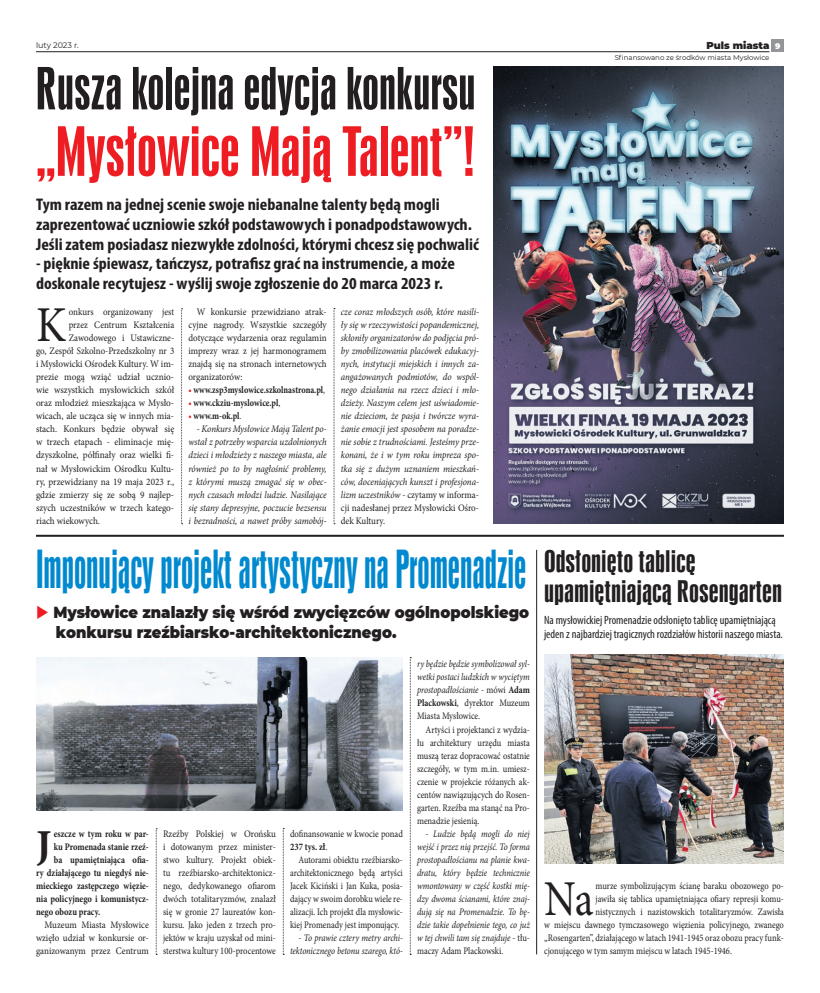
<style>
.page{position:relative;width:820px;height:993px;background:#fff}
.page>*{position:absolute;margin:0;border:0;box-sizing:border-box;transform-origin:0 0}
.tytul_maly{font:63.4px "Swis 924 EU";color:#ee1d23}
.tytul_maly-2{font:54.2px "Swis 924 EU";color:#231f20}
.Tekst{font:50.1px "Minion Pro";color:#231f20;scale:.85 1}
.Tekst-2{font:50.1px "Minion Pro";color:#231f20;scale:.89 1}
.tytul_maly-3{font:49.1px "Swis 924 EU";color:#0089cf;scale:.78 1}
.Tekst-3{font:700 42.6px "Minion Pro";color:#231f20}
.tytul_maly-4{font:27.9px "Swis 924 EU";color:#231f20;scale:1.11 1}
.Tekst-4{font:700 condensed 16.9px/19.7px "Myriad Pro";color:#231f20;scale:1.06 1}
.Tekst-5{font:900 16px/20px "Montserrat";color:#231f20;scale:.92 1}
.Tekst-6{font:condensed 12px/14px "Myriad Pro";color:#231f20}
.Tekst-7{font:italic 10px/13px "Minion Pro";letter-spacing:-.005em;color:#231f20;text-align:justify;scale:.9 1}
.Tekst-8{font:10px/13px "Minion Pro";color:#231f20;text-align:justify;scale:.85 1}
.Tekst-9{font:10px/13px "Minion Pro";color:#231f20;text-align:justify;scale:.9 1}
.Tekst-10{font:italic 10px/13px "Minion Pro";letter-spacing:-.005em;color:#231f20;text-align:justify;scale:.85 1}
.Tekst-11{font:10px "Minion Pro";color:#231f20;scale:.92 1}
.Tekst-12{font:10px/13px "Minion Pro";color:#231f20;text-align:justify;scale:.84 1}
.Tekst-13{font:700 10px "Minion Pro";color:#231f20;scale:.85 1}
.Tekst-14{font:10px "Minion Pro";color:#231f20;scale:.89 1}
.Tekst-15{font:700 10px "Minion Pro";color:#231f20;scale:.83 1}
.Tekst-16{font:10px/13px "Minion Pro";color:#231f20;scale:.86 1}
.tekst{font:900 10px "Montserrat";color:#231f20}
.t1{font:8px "Montserrat";color:#231f20}
.tekst-2{font:900 8px "Montserrat";color:#fff}
.tekst-3{font:7px "Montserrat";color:#231f20}
.s1{font-weight:400;color:#ee1d23}
.s2{font-weight:400}
.s3{font-style:normal}
.s4{color:#ee1d23}
.s5{font-weight:700}
.s6{font-weight:700;font-style:normal}
</style>
<div class="page">
<div style="left:771px;top:40px;width:12px;height:12px;background:#939598"></div>
<hr style="left:36px;top:51px;width:733px;height:1px;background:#231f20">
<img style="left:493px;top:67px;width:290px;height:457px">
<img style="left:544px;top:654px;width:239px;height:208px">
<svg style="left:181px;top:308px;width:1px;height:216px"></svg>
<svg style="left:333px;top:308px;width:2px;height:216px"></svg>
<hr style="left:36px;top:534px;width:747px;height:2px;background:#231f20">
<hr style="left:536px;top:549px;width:1px;height:405px;background:#231f20">
<img style="left:36px;top:657px;width:367px;height:153px">
<svg style="left:156px;top:828px;width:1px;height:126px"></svg>
<svg style="left:283px;top:828px;width:1px;height:126px"></svg>
<svg style="left:410px;top:657px;width:1px;height:297px"></svg>
<p class="t1" style="left:36px;top:39px;width:44px">luty 2023 r.</p>
<p class="tekst" style="left:706px;top:38px;width:65px">Puls miasta</p>
<p class="tekst-2" style="left:775px;top:40px;width:7px">9</p>
<p class="tekst-3" style="left:614px;top:53px;width:156px">Sfinansowano ze środków miasta Mysłowice</p>
<p class="tytul_maly-2" style="left:36px;top:56px;width:441px">Rusza kolejna edycja konkursu</p>
<p class="tytul_maly" style="left:36px;top:113px;width:440px">„Mysłowice Mają Talent”!</p>
<p class="Tekst-4" style="left:36px;top:194px;width:419px">Tym razem na jednej scenie swoje niebanalne talenty będą mogli zaprezentować uczniowie szkół podstawowych i ponadpodstawowych.<br>Jeśli zatem posiadasz niezwykłe zdolności, którymi chcesz się pochwalić</p>
<p class="Tekst-4" style="left:36px;top:253px;width:396px">- pięknie śpiewasz, tańczysz, potrafisz grać na instrumencie, a może doskonale recytujesz - wyślij swoje zgłoszenie do 20 marca 2023 r.</p>
<p class="Tekst-2" style="left:36px;top:291px;width:35px">K</p>
<p class="Tekst-14" style="left:69px;top:305px;width:120px">onkurs organizowany jest</p>
<p class="Tekst-14" style="left:69px;top:318px;width:120px">przez Centrum Kształcenia</p>
<p class="Tekst-14" style="left:69px;top:331px;width:120px">Zawodowego i Ustawiczne-</p>
<p class="Tekst-14" style="left:36px;top:344px;width:157px">go, Zespół Szkolno-Przedszkolny nr 3</p>
<p class="Tekst-11" style="left:36px;top:357px;width:152px">i Mysłowicki Ośrodek Kultury. W im-</p>
<p class="Tekst-11" style="left:36px;top:370px;width:152px">prezie mogą wziąć udział ucznio-</p>
<p class="Tekst-11" style="left:36px;top:383px;width:152px">wie wszystkich mysłowickich szkół</p>
<p class="Tekst-11" style="left:36px;top:396px;width:152px">oraz młodzież mieszkająca w Mysło-</p>
<p class="Tekst-11" style="left:36px;top:409px;width:152px">wicach, ale ucząca się w innych mia-</p>
<p class="Tekst-11" style="left:36px;top:422px;width:152px">stach. Konkurs będzie obywał się</p>
<p class="Tekst-11" style="left:36px;top:435px;width:152px">w trzech etapach - eliminacje mię-</p>
<p class="Tekst-11" style="left:36px;top:448px;width:152px">dzyszkolne, półfinały oraz wielki fi-</p>
<p class="Tekst-11" style="left:36px;top:461px;width:152px">nał w Mysłowickim Ośrodku Kultu-</p>
<p class="Tekst-11" style="left:36px;top:474px;width:152px">ry, przewidziany na 19 maja 2023 r.,</p>
<p class="Tekst-11" style="left:36px;top:487px;width:152px">gdzie zmierzy się ze sobą 9 najlep-</p>
<p class="Tekst-11" style="left:36px;top:500px;width:152px">szych uczestników w trzech katego-</p>
<p class="Tekst-11" style="left:36px;top:513px;width:71px">riach wiekowych.</p>
<p class="Tekst-9" style="left:188px;top:305px;width:155px;text-indent:9px">W konkursie przewidziano atrak&shy;cyjne nagrody. Wszystkie szczegóły dotyczące wydarzenia oraz regulamin imprezy wraz z jej harmonogramem znajdą się na stronach internetowych organizatorów:</p>
<p class="Tekst-15" style="left:188px;top:383px;width:166px"><span class="s1">•</span> www.zsp3myslowice.szkolnastrona.pl<span class="s2">,</span></p>
<p class="Tekst-15" style="left:188px;top:396px;width:112px"><span class="s1">•</span> www.ckziu-myslowice.pl<span class="s2">,</span></p>
<p class="Tekst-15" style="left:188px;top:409px;width:65px"><span class="s1">•</span> www.m-ok.pl<span class="s2">.</span></p>
<p class="Tekst-7" style="left:188px;top:422px;width:155px;text-indent:9px">- Konkurs Mysłowice Mają Talent po&shy;wstał z potrzeby wsparcia uzdolnionych dzieci i młodzieży z naszego miasta, ale również po to by nagłośnić problemy, z którymi muszą zmagać się w obec&shy;nych czasach młodzi ludzie. Nasilające się stany depresyjne, poczucie bezsensu i bezradności, a nawet próby samobój-</p>
<p class="Tekst-7" style="left:341px;top:305px;width:155px">cze coraz młodszych osób, które nasili&shy;ły się w rzeczywistości popandemicznej, skłoniły organizatorów do podjęcia pró&shy;by zmobilizowania placówek edukacyj&shy;nych, instytucji miejskich i innych za&shy;angażowanych podmiotów, do wspól&shy;nego działania na rzecz dzieci i mło&shy;dzieży. Naszym celem jest uświadomie&shy;nie dzieciom, że pasja i twórcze wyra&shy;żanie emocji jest sposobem na poradze&shy;nie sobie z trudnościami. Jesteśmy prze&shy;konani, że i w tym roku impreza spo&shy;tka się z dużym uznaniem mieszkań&shy;ców, doceniających kunszt i profesjona&shy;lizm uczestników <span class="s3">- czytamy w informa&shy;cji nadesłanej przez Mysłowicki Ośro&shy;dek Kultury.</span></p>
<p class="tytul_maly-3" style="left:36px;top:539px;width:630px">Imponujący projekt artystyczny na Promenadzie</p>
<p class="Tekst-5" style="left:56px;top:600px;width:516px;text-indent:-20px"><span class="s4">◆</span> Mysłowice znalazły się wśród zwycięzców ogólnopolskiego konkursu rzeźbiarsko-architektonicznego.</p>
<p class="Tekst-3" style="left:36px;top:815px;width:17px">J</p>
<p class="Tekst-13" style="left:54px;top:826px;width:113px">eszcze w tym roku w par-</p>
<p class="Tekst-13" style="left:54px;top:839px;width:113px">ku Promenada stanie rzeź-</p>
<p class="Tekst-13" style="left:54px;top:852px;width:113px">ba upamiętniająca ofia-</p>
<p class="Tekst-13" style="left:36px;top:865px;width:134px">ry działającego tu niegdyś nie-</p>
<p class="Tekst-13" style="left:36px;top:878px;width:134px">mieckiego zastępczego więzie-</p>
<p class="Tekst-13" style="left:36px;top:891px;width:134px">nia policyjnego i komunistycz-</p>
<p class="Tekst-13" style="left:36px;top:904px;width:77px">nego obozu pracy.</p>
<p class="Tekst-9" style="left:36px;top:918px;width:127px;text-indent:9px">Muzeum Miasta Mysłowice wzięło udział w konkursie or&shy;ganizowanym przez Centrum</p>
<p class="Tekst-9" style="left:163px;top:827px;width:127px">Rzeźby Polskiej w Orońsku i dotowanym przez minister&shy;stwo kultury. Projekt obiek&shy;tu rzeźbiarsko-architektonicz&shy;nego, dedykowanego ofiarom dwóch totalitaryzmów, znalazł się w gronie 27 laureatów kon&shy;kursu. Jako jeden z trzech pro&shy;jektów w kraju uzyskał od mini&shy;sterstwa kultury 100-procentowe</p>
<p class="Tekst-16" style="left:290px;top:827px;width:133px">dofinansowanie w kwocie ponad<br><span class="s5">237 tys. zł</span>.</p>
<p class="Tekst-12" style="left:290px;top:853px;width:136px;text-indent:9px">Autorami obiektu rzeźbiarsko&shy;architektonicznego będą artyści Jacek Kiciński i Jan Kuka, posia&shy;dający w swoim dorobku wiele re&shy;alizacji. Ich projekt dla mysłowic&shy;kiej Promenady jest imponujący.</p>
<p class="Tekst-10" style="left:290px;top:931px;width:134px;text-align:right">- To prawie cztery metry archi&shy;tektonicznego betonu szarego, któ-</p>
<p class="Tekst-10" style="left:417px;top:657px;width:134px">ry będzie będzie symbolizował syl&shy;wetki postaci ludzkich w wyciętym prostopadłościanie <span class="s3">- mówi</span> <span class="s6">Adam Plackowski</span><span class="s3">, dyrektor Muzeum Miasta Mysłowice.</span></p>
<p class="Tekst-8" style="left:417px;top:722px;width:134px;text-indent:9px">Artyści i projektanci z wydzia&shy;łu architektury urzędu miasta muszą teraz dopracować ostatnie szczegóły, w tym m.in. umiesz&shy;czenie w projekcie różanych ak&shy;centów nawiązujących do Rosen&shy;garten. Rzeźba ma stanąć na Pro&shy;menadzie jesienią.</p>
<p class="Tekst-10" style="left:417px;top:827px;width:134px;text-indent:9px">- Ludzie będą mogli do niej wejść i przez nią przejść. To forma prostopadłościanu na planie kwa&shy;dratu, który będzie technicznie wmontowany w część kostki mię&shy;dzy dwoma ścianami, które znaj&shy;dują się na Promenadzie. To bę&shy;dzie takie dopełnienie tego, co już w tej chwili tam się znajduje <span class="s3">- tłu&shy;maczy Adam Plackowski.</span></p>
<p class="tytul_maly-4" style="left:544px;top:544px;width:138px">Odsłonięto tablicę</p>
<p class="tytul_maly-4" style="left:544px;top:574px;width:216px">upamiętniającą Rosengarten</p>
<p class="Tekst-6" style="left:544px;top:612px;width:240px">Na mysłowickiej Promenadzie odsłonięto tablicę upamiętniającą jeden z najbardziej tragicznych rozdziałów historii naszego miasta.</p>
<p class="Tekst" style="left:544px;top:865px;width:59px">Na</p>
<p class="Tekst-8" style="left:595px;top:879px;width:223px">murze symbolizującym ścianę baraku obozowego po-</p>
<p class="Tekst-8" style="left:595px;top:892px;width:223px">jawiła się tablica upamiętniająca ofiary represji komu-</p>
<p class="Tekst-8" style="left:595px;top:905px;width:223px">nistycznych i nazistowskich totalitaryzmów. Zawisła</p>
<p class="Tekst-8" style="left:544px;top:918px;width:283px">w miejscu dawnego tymczasowego więzienia policyjnego, zwanego</p>
<p class="Tekst-8" style="left:544px;top:931px;width:283px">„Rosengarten”, działającego w latach 1941-1945 oraz obozu pracy funk-</p>
<p class="Tekst-8" style="left:544px;top:944px;width:222px">cjonującego w tym samym miejscu w latach 1945-1946.</p>
</div>
